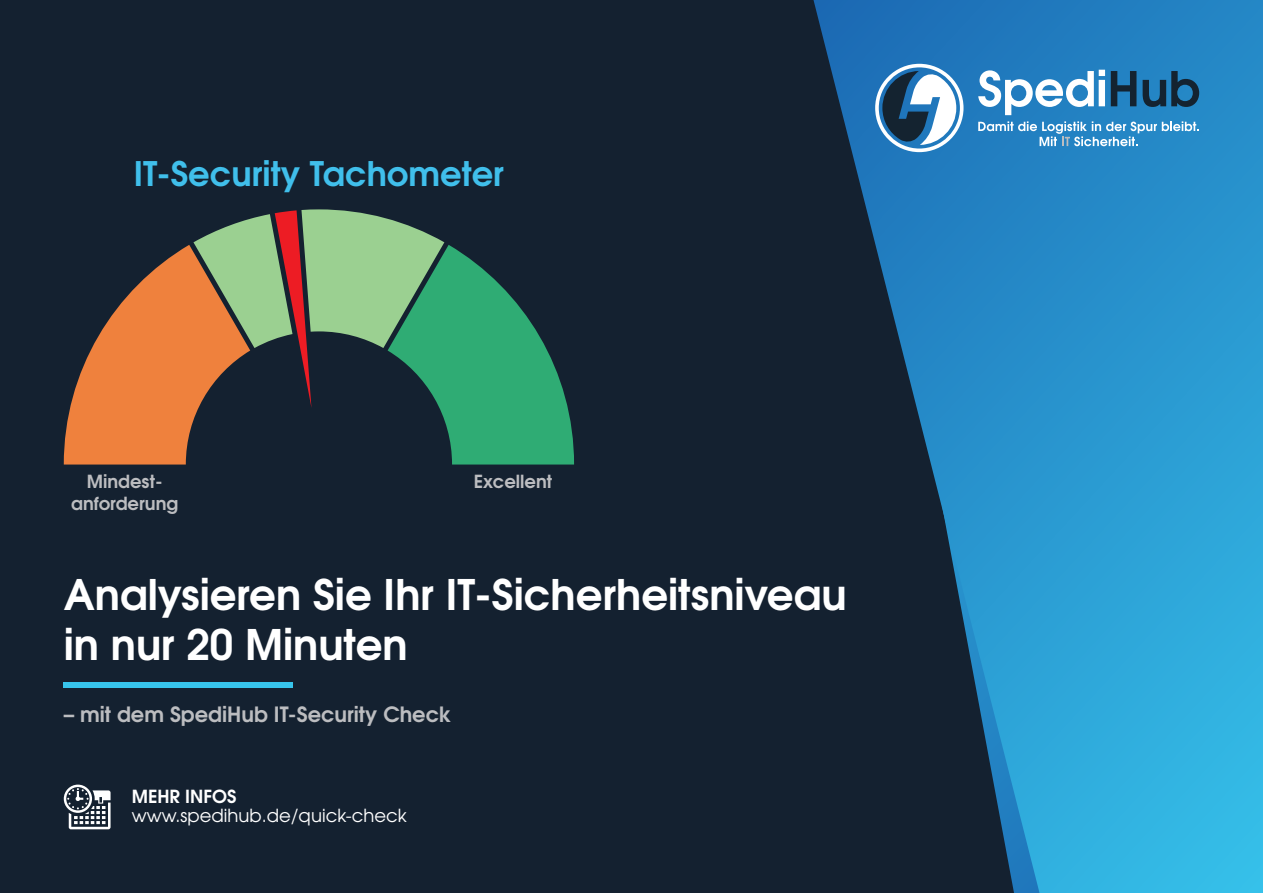
<style>
.page{position:relative;width:1263px;height:893px;background:#142130}
.page>*{position:absolute;margin:0;border:0;box-sizing:border-box;transform-origin:0 0}
.t1{font:700 42px/50.4px "Te X Gyre Adventor";color:#fff}
.t2{font:700 33.75px "Te X Gyre Adventor";color:#40bfeb}
.t3{font:700 21px "Te X Gyre Adventor";color:#bcbdc0}
.t4{font:700 18px/21.6px "Te X Gyre Adventor";color:#bcbdc0;text-align:center}
.t5{font:18px "Te X Gyre Adventor";color:#fff}
.t6{font:700 18px "Te X Gyre Adventor";color:#fff}
</style>
<div class="page">
<svg style="left:813px;top:0;width:450px;height:893px"></svg>
<svg style="left:875px;top:64px;width:88px;height:88px"></svg>
<svg style="left:978px;top:70px;width:127px;height:45px;background:#76afd8"></svg>
<svg style="left:1111px;top:71px;width:25px;height:35px"></svg>
<svg style="left:1142px;top:71px;width:57px;height:36px"></svg>
<svg style="left:978px;top:121px;width:221px;height:25px;background:#529dcf"></svg>
<hr style="left:64px;top:683px;width:228px;height:4px;background:#37c5ec">
<svg style="left:64px;top:785px;width:47px;height:44px"></svg>
<svg style="left:64px;top:209px;width:510px;height:256px"></svg>
<p class="t2" style="left:134px;top:158px;width:372px">IT-Security Tachometer</p>
<p class="t4" style="left:71px;top:472px;width:109px">Mindest&shy;anforderung</p>
<p class="t4" style="left:474px;top:472px;width:80px">Excellent</p>
<p class="t1" style="left:64px;top:572px;width:784px">Analysieren Sie Ihr IT-Sicherheitsniveau in nur 20 Minuten</p>
<p class="t3" style="left:64px;top:705px;width:389px">– mit dem SpediHub IT-Security Check</p>
<p class="t6" style="left:132px;top:788px;width:106px">MEHR INFOS</p>
<p class="t5" style="left:132px;top:807px;width:276px">www.spedihub.de/quick-check</p>
</div>
